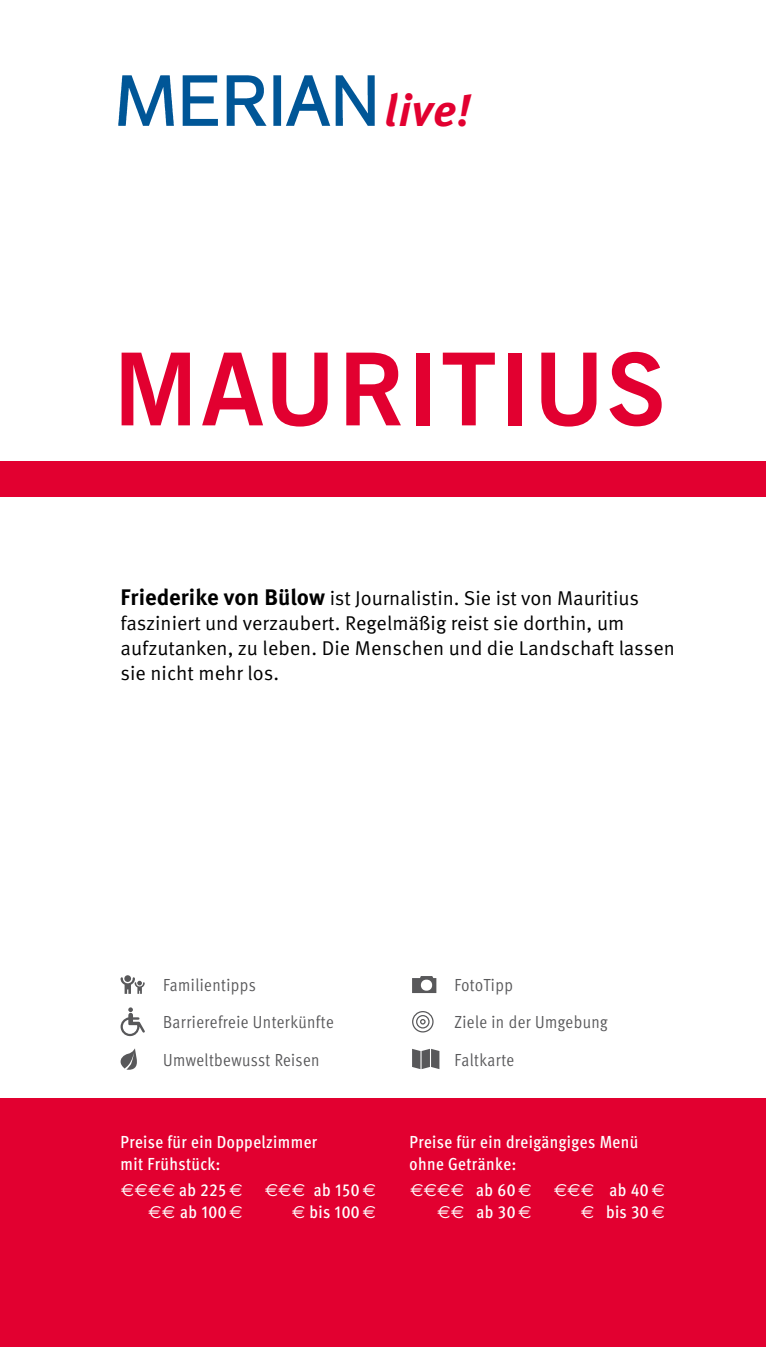
<style>
.page{position:relative;width:766px;height:1347px;background:#fff}
.page>*{position:absolute;margin:0;border:0;box-sizing:border-box;transform-origin:0 0}
.t1{font:700 100px "News Gothic BT";letter-spacing:.02em;color:#e20030}
.t2{font:italic 44.75px "Meta K Bold";color:#e20030}
.t3{font:20px/24.8px "Meta Pro Norm";color:#000}
.t4{font:500 17.5px/22px "Meta Cond Pro";letter-spacing:.025em;color:#fff}
.t5{font:17.5px/37.2px "Meta Pro Cond Norm";letter-spacing:.025em;color:#58585a}
.t6{font:17.5px "Euro Sans";color:#fff}
.s1{font-family:"Meta Pro";font-weight:700;font-size:22.5px}
.s2{font-family:"Meta Cond Pro";font-weight:500}
.s3{font-family:"Euro Sans";font-weight:400}
</style>
<div class="page">
<div style="left:0;top:461px;width:765px;height:35px;background:#e20030"></div>
<div style="left:0;top:1098px;width:765px;height:248px;background:#e20030"></div>
<img style="left:119px;top:75px;width:255px;height:50px">
<svg style="left:120px;top:975px;width:25px;height:18px"></svg>
<svg style="left:120px;top:1007px;width:25px;height:29px"></svg>
<svg style="left:120px;top:1048px;width:17px;height:21px"></svg>
<svg style="left:412px;top:976px;width:24px;height:17px"></svg>
<svg style="left:420px;top:1019px;width:5px;height:5px"></svg>
<div style="left:416px;top:1015px;width:13px;height:13px;border:1px solid #58585a;border-radius:50%"></div>
<div style="left:412px;top:1011px;width:21px;height:21px;border:1px solid #58585a;border-radius:50%"></div>
<svg style="left:412px;top:1048px;width:27px;height:21px"></svg>
<h2 class="t2" style="left:384px;top:84px;width:87px">live!</h2>
<h1 class="t1" style="left:113px;top:329px;width:553px">MAURITIUS</h1>
<p class="t3" style="left:120px;top:585px;width:555px"><span class="s1">Friederike von Bülow</span> ist Journalistin. Sie ist von Mauritius fasziniert und verzaubert. Regelmäßig reist sie dorthin, um aufzutanken, zu leben. Die Menschen und die Landschaft lassen sie nicht mehr los.</p>
<p class="t5" style="left:163px;top:965px;width:172px">Familientipps<br>Barrierefreie Unterkünfte<br>Umweltbewusst Reisen</p>
<p class="t5" style="left:454px;top:965px;width:154px">FotoTipp<br>Ziele in der Umgebung<br>Faltkarte</p>
<p class="t4" style="left:120px;top:1130px;width:198px">Preise für ein Doppelzimmer mit Frühstück:</p>
<p class="t6" style="left:121px;top:1180px;width:123px">€€€€ <span class="s2">ab 225</span> €</p>
<p class="t4" style="left:265px;top:1178px;width:112px"><span class="s3">€€€</span> ab 150 <span class="s3">€</span></p>
<p class="t4" style="left:148px;top:1200px;width:96px"><span class="s3">€€</span> ab 100 <span class="s3">€</span></p>
<p class="t4" style="left:292px;top:1200px;width:85px"><span class="s3">€</span> bis 100 <span class="s3">€</span></p>
<p class="t4" style="left:409px;top:1130px;width:230px">Preise für ein dreigängiges Menü ohne Getränke:</p>
<p class="t6" style="left:410px;top:1180px;width:123px">€€€€ <span class="s2">ab 60</span> €</p>
<p class="t6" style="left:554px;top:1180px;width:112px">€€€ <span class="s2">ab 40</span> €</p>
<p class="t4" style="left:437px;top:1200px;width:96px"><span class="s3">€€</span> ab 30 <span class="s3">€</span></p>
<p class="t4" style="left:581px;top:1200px;width:85px"><span class="s3">€</span> bis 30 <span class="s3">€</span></p>
</div>
